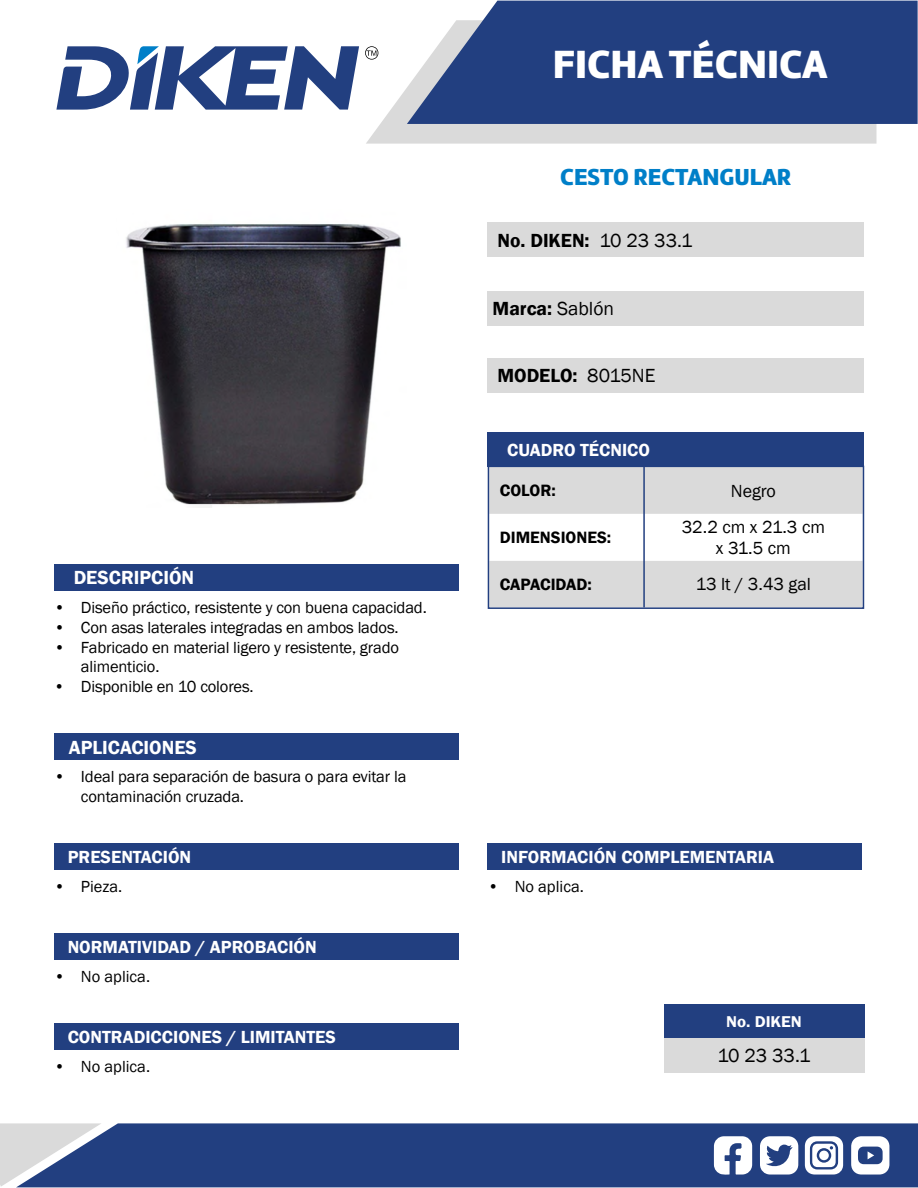
<style>
.page{position:relative;width:918px;height:1188px;background:#fff}
.page>*{position:absolute;margin:0;border:0;box-sizing:border-box;transform-origin:0 0}
.t1{font:40.8px "Amelia Basic Black";color:#fff}
.t2{font:24px "Amelia Basic Black";color:#007fc8}
.t3{font:600 19.5px "Franklin Gothic";color:#000}
.t4{font:600 19.5px "Franklin Gothic";color:#fff}
.t5{font:19.5px "Franklin Gothic";color:#000}
.t6{font:600 18px "Franklin Gothic";color:#fff}
.t7{font:18px/21.6px "Franklin Gothic";color:#000;text-align:center}
.t8{font:600 16.8px "Franklin Gothic";color:#000}
.t9{font:16.5px/19.8px "Franklin Gothic";letter-spacing:-.01em;color:#000}
.t10{font:600 16.05px "Franklin Gothic";color:#fff;scale:1.05 1}
.s1{font-weight:400}
</style>
<div class="page">
<div style="left:488px;top:223px;width:376px;height:34px;background:#dadada"></div>
<div style="left:488px;top:291px;width:376px;height:34px;background:#dadada"></div>
<div style="left:488px;top:359px;width:376px;height:34px;background:#dadada"></div>
<div style="left:488px;top:432px;width:376px;height:34px;background:#223f80"></div>
<svg style="left:366px;top:51px;width:511px;height:93px;fill:#dadada"></svg>
<svg style="left:56px;top:46px;width:303px;height:64px"></svg>
<svg style="left:365px;top:46px;width:13px;height:14px"></svg>
<svg style="left:407px;top:1px;width:511px;height:123px;background:#344e8a"></svg>
<div style="left:102px;top:1123px;width:816px;height:64px;background:#223f80"></div>
<svg style="left:0;top:1123px;width:102px;height:64px;background:#9fa9c0"></svg>
<svg style="left:714px;top:1136px;width:38px;height:39px"></svg>
<svg style="left:760px;top:1136px;width:38px;height:39px"></svg>
<svg style="left:851px;top:1136px;width:38px;height:39px"></svg>
<svg style="left:805px;top:1136px;width:38px;height:39px"></svg>
<div style="left:819px;top:1151px;width:10px;height:9px;background:#fff;border-radius:50%"></div>
<img style="left:126px;top:224px;width:275px;height:284px">
<div style="left:491px;top:469px;width:370px;height:137px;background:#dadada"></div>
<svg style="left:491px;top:514px;width:370px;height:47px"></svg>
<div style="left:488px;top:466px;width:376px;height:143px;border:2px solid #223f80"></div>
<div style="left:664px;top:1004px;width:200px;height:34px;background:#223f80"></div>
<div style="left:664px;top:1038px;width:200px;height:34px;background:#dadada"></div>
<hr style="left:643px;top:466px;width:2px;height:141px;background:#223f80">
<div style="left:54px;top:564px;width:405px;height:27px;background:#223f80"></div>
<div style="left:54px;top:734px;width:405px;height:26px;background:#223f80"></div>
<div style="left:54px;top:843px;width:405px;height:27px;background:#223f80"></div>
<div style="left:54px;top:933px;width:405px;height:27px;background:#223f80"></div>
<div style="left:54px;top:1024px;width:405px;height:26px;background:#223f80"></div>
<div style="left:488px;top:843px;width:374px;height:27px;background:#223f80"></div>
<p class="t4" style="left:74px;top:566px;width:122px">DESCRIPCIÓN</p>
<p class="t9" style="left:54px;top:598px;width:374px">• Diseño práctico, resistente y con buena capacidad.</p>
<p class="t9" style="left:54px;top:618px;width:346px">• Con asas laterales integradas en ambos lados.</p>
<p class="t9" style="left:81px;top:637px;width:320px;text-indent:-27px">• Fabricado en material ligero y resistente, grado alimenticio.</p>
<p class="t9" style="left:54px;top:677px;width:201px">• Disponible en 10 colores.</p>
<p class="t4" style="left:69px;top:735px;width:129px">APLICACIONES</p>
<p class="t9" style="left:81px;top:767px;width:327px;text-indent:-27px">• Ideal para separación de basura o para evitar la contaminación cruzada.</p>
<p class="t6" style="left:68px;top:846px;width:125px">PRESENTACIÓN</p>
<p class="t9" style="left:54px;top:877px;width:70px">• Pieza.</p>
<p class="t6" style="left:68px;top:936px;width:251px">NORMATIVIDAD / APROBACIÓN</p>
<p class="t9" style="left:54px;top:967px;width:98px">• No aplica.</p>
<p class="t6" style="left:68px;top:1026px;width:270px">CONTRADICCIONES / LIMITANTES</p>
<p class="t9" style="left:54px;top:1057px;width:98px">• No aplica.</p>
<h1 class="t1" style="left:553px;top:40px;width:276px">FICHA TÉCNICA</h1>
<h2 class="t2" style="left:560px;top:163px;width:233px">CESTO RECTANGULAR</h2>
<p class="t3" style="left:497px;top:228px;width:197px">No. DIKEN: <span class="s1">10 23 33.1</span></p>
<p class="t3" style="left:493px;top:296px;width:123px">Marca: <span class="s1">Sablón</span></p>
<p class="t3" style="left:497px;top:364px;width:160px">MODELO: <span class="s1">8015NE</span></p>
<p class="t6" style="left:507px;top:439px;width:144px">CUADRO TÉCNICO</p>
<p class="t8" style="left:500px;top:480px;width:58px">COLOR:</p>
<p class="t7" style="left:731px;top:480px;width:47px">Negro</p>
<p class="t8" style="left:500px;top:527px;width:113px">DIMENSIONES:</p>
<p class="t7" style="left:682px;top:516px;width:145px">32.2 cm x 21.3 cm x 31.5 cm</p>
<p class="t8" style="left:500px;top:574px;width:94px">CAPACIDAD:</p>
<p class="t7" style="left:696px;top:574px;width:117px">13 lt / 3.43 gal</p>
<p class="t6" style="left:501px;top:846px;width:274px">INFORMACIÓN COMPLEMENTARIA</p>
<p class="t9" style="left:488px;top:877px;width:98px">• No aplica.</p>
<p class="t10" style="left:726px;top:1012px;width:74px">No. DIKEN</p>
<p class="t5" style="left:717px;top:1043px;width:95px">10 23 33.1</p>
</div>
